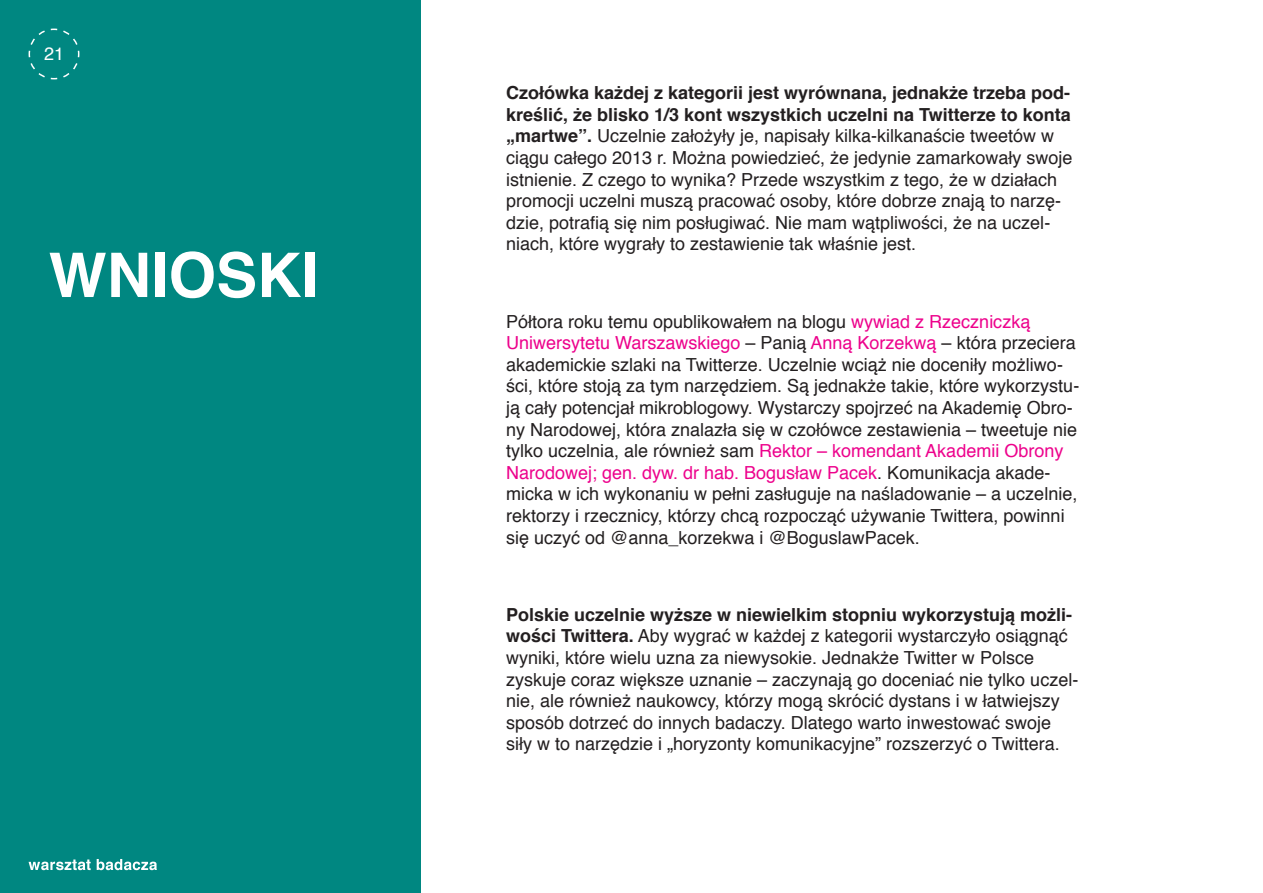
<style>
.page{position:relative;width:1263px;height:893px;background:#fff}
.page>*{position:absolute;margin:0;border:0;box-sizing:border-box;transform-origin:0 0}
.t1{font:700 61.5px "Helvetica";color:#fff}
.A{font:18px/21.6px "Helvetica";color:#231f20}
.t2{font:18px "Helvetica";color:#fff}
.s1{font-weight:700}
.s2{color:#ed028c}
</style>
<div class="page">
<div style="left:0;top:1px;width:420px;height:892px;background:#008781"></div>
<svg style="left:28px;top:28px;width:52px;height:52px"></svg>
<svg style="left:29px;top:859px;width:62px;height:11px"></svg>
<svg style="left:97px;top:859px;width:60px;height:11px"></svg>
<p class="t2" style="left:44px;top:40px;width:22px">21</p>
<p class="t1" style="left:49px;top:226px;width:271px">WNIOSKI</p>
<p class="A" style="left:506px;top:83px;width:568px"><span class="s1">Czołówka każdej z kategorii jest wyrównana, jednakże trzeba pod&shy;kreślić, że blisko 1/3 kont wszystkich uczelni na Twitterze to konta „martwe”.</span> Uczelnie założyły je, napisały kilka-kilkanaście tweetów w ciągu całego 2013 r. Można powiedzieć, że jedynie zamarkowały swoje istnienie. Z czego to wynika? Przede wszystkim z tego, że w działach promocji uczelni muszą pracować osoby, które dobrze znają to narzę&shy;dzie, potrafią się nim posługiwać. Nie mam wątpliwości, że na uczel&shy;niach, które wygrały to zestawienie tak właśnie jest.</p>
<p class="A" style="left:506px;top:311px;width:575px">Półtora roku temu opublikowałem na blogu <span class="s2">wywiad z Rzeczniczką Uniwersytetu Warszawskiego</span> – Panią <span class="s2">Anną Korzekwą</span> – która przeciera akademickie szlaki na Twitterze. Uczelnie wciąż nie doceniły możliwo&shy;ści, które stoją za tym narzędziem. Są jednakże takie, które wykorzystu&shy;ją cały potencjał mikroblogowy. Wystarczy spojrzeć na Akademię Obro&shy;ny Narodowej, która znalazła się w czołówce zestawienia – tweetuje nie tylko uczelnia, ale również sam <span class="s2">Rektor – komendant Akademii Obrony Narodowej; gen. dyw. dr hab. Bogusław Pacek</span>. Komunikacja akade&shy;micka w ich wykonaniu w pełni zasługuje na naśladowanie – a uczelnie, rektorzy i rzecznicy, którzy chcą rozpocząć używanie Twittera, powinni się uczyć od @anna_korzekwa i @BoguslawPacek.</p>
<p class="A" style="left:506px;top:604px;width:574px"><span class="s1">Polskie uczelnie wyższe w niewielkim stopniu wykorzystują możli&shy;wości Twittera.</span> Aby wygrać w każdej z kategorii wystarczyło osiągnąć wyniki, które wielu uzna za niewysokie. Jednakże Twitter w Polsce zyskuje coraz większe uznanie – zaczynają go doceniać nie tylko uczel&shy;nie, ale również naukowcy, którzy mogą skrócić dystans i w łatwiejszy sposób dotrzeć do innych badaczy. Dlatego warto inwestować swoje siły w to narzędzie i „horyzonty komunikacyjne” rozszerzyć o Twittera.</p>
</div>
